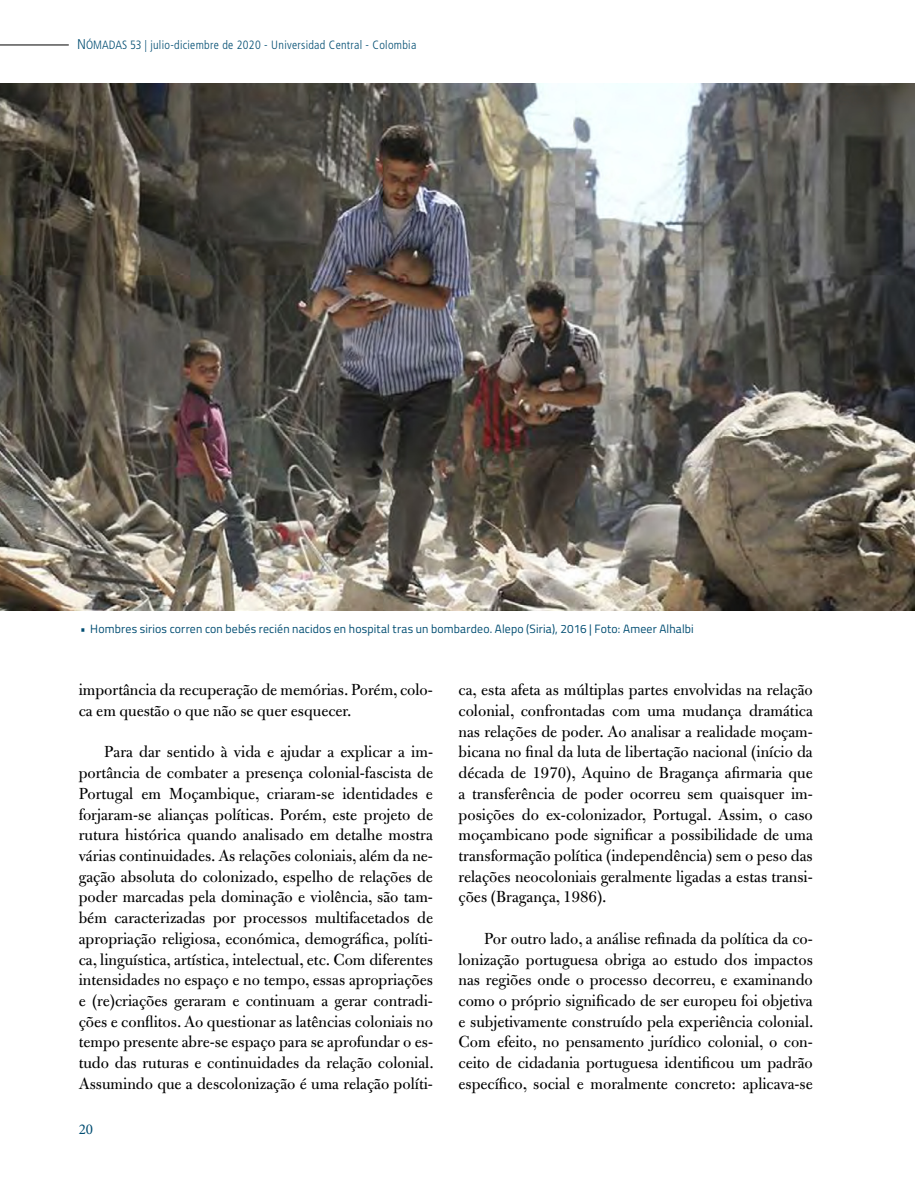
<style>
.page{position:relative;width:915px;height:1191px;background:#fff}
.page>*{position:absolute;margin:0;border:0;box-sizing:border-box;transform-origin:0 0}
.t1{font:17.25px/20.7px "Bulmer MT Std";color:#000;text-align:justify}
.t2{font:15px "Minion Pro";color:#004d72}
.t3{font:12px "Titillium Web";letter-spacing:.015em;color:#004d72}
.t4{font:300 condensed 12px "Frutiger LT Std";letter-spacing:.025em;color:#004d72}
.s1{font-size:14.1px}
.s2{font-style:italic}
</style>
<div class="page">
<hr style="left:0;top:45px;width:69px;height:1px;background:#000">
<img style="left:0;top:83px;width:914px;height:527px">
<p class="t4" style="left:77px;top:39px;width:340px"><span class="s1">N</span>ÓMADAS 53 | julio-diciembre de 2020 - Universidad Central - Colombia</p>
<p class="t3" style="left:79px;top:624px;width:615px"><span class="s2">•</span> Hombres sirios corren con bebés recién nacidos en hospital tras un bombardeo. Alepo (Siria), 2016 | Foto: Ameer Alhalbi</p>
<p class="t1" style="left:79px;top:680px;width:355px">importância da recuperação de memórias. Porém, colo&shy;ca em questão o que não se quer esquecer.</p>
<p class="t1" style="left:79px;top:742px;width:356px;text-indent:26px">Para dar sentido à vida e ajudar a explicar a im&shy;portância de combater a presença colonial-fascista de Portugal em Moçambique, criaram-se identidades e forjaram-se alianças políticas. Porém, este projeto de rutura histórica quando analisado em detalhe mostra várias continuidades. As relações coloniais, além da ne&shy;gação absoluta do colonizado, espelho de relações de poder marcadas pela dominação e violência, são tam&shy;bém caracterizadas por processos multifacetados de apropriação religiosa, económica, demográfica, políti&shy;ca, linguística, artística, intelectual, etc. Com diferentes intensidades no espaço e no tempo, essas apropriações e (re)criações geraram e continuam a gerar contradi&shy;ções e conflitos. Ao questionar as latências coloniais no tempo presente abre-se espaço para se aprofundar o es&shy;tudo das ruturas e continuidades da relação colonial.<br>Assumindo que a descolonização é uma relação políti-</p>
<p class="t2" style="left:79px;top:1123px;width:16px">20</p>
<p class="t1" style="left:458px;top:680px;width:356px">ca, esta afeta as múltiplas partes envolvidas na relação colonial, confrontadas com uma mudança dramática nas relações de poder. Ao analisar a realidade moçam&shy;bicana no final da luta de libertação nacional (início da década de 1970), Aquino de Bragança afirmaria que a transferência de poder ocorreu sem quaisquer im&shy;posições do ex-colonizador, Portugal. Assim, o caso moçambicano pode significar a possibilidade de uma transformação política (independência) sem o peso das relações neocoloniais geralmente ligadas a estas transi&shy;ções (Bragança, 1986).</p>
<p class="t1" style="left:458px;top:928px;width:356px;text-indent:26px">Por outro lado, a análise refinada da política da co&shy;lonização portuguesa obriga ao estudo dos impactos nas regiões onde o processo decorreu, e examinando como o próprio significado de ser europeu foi objetiva e subjetivamente construído pela experiência colonial.<br>Com efeito, no pensamento jurídico colonial, o con&shy;ceito de cidadania portuguesa identificou um padrão específico, social e moralmente concreto: aplicava-se</p>
</div>
